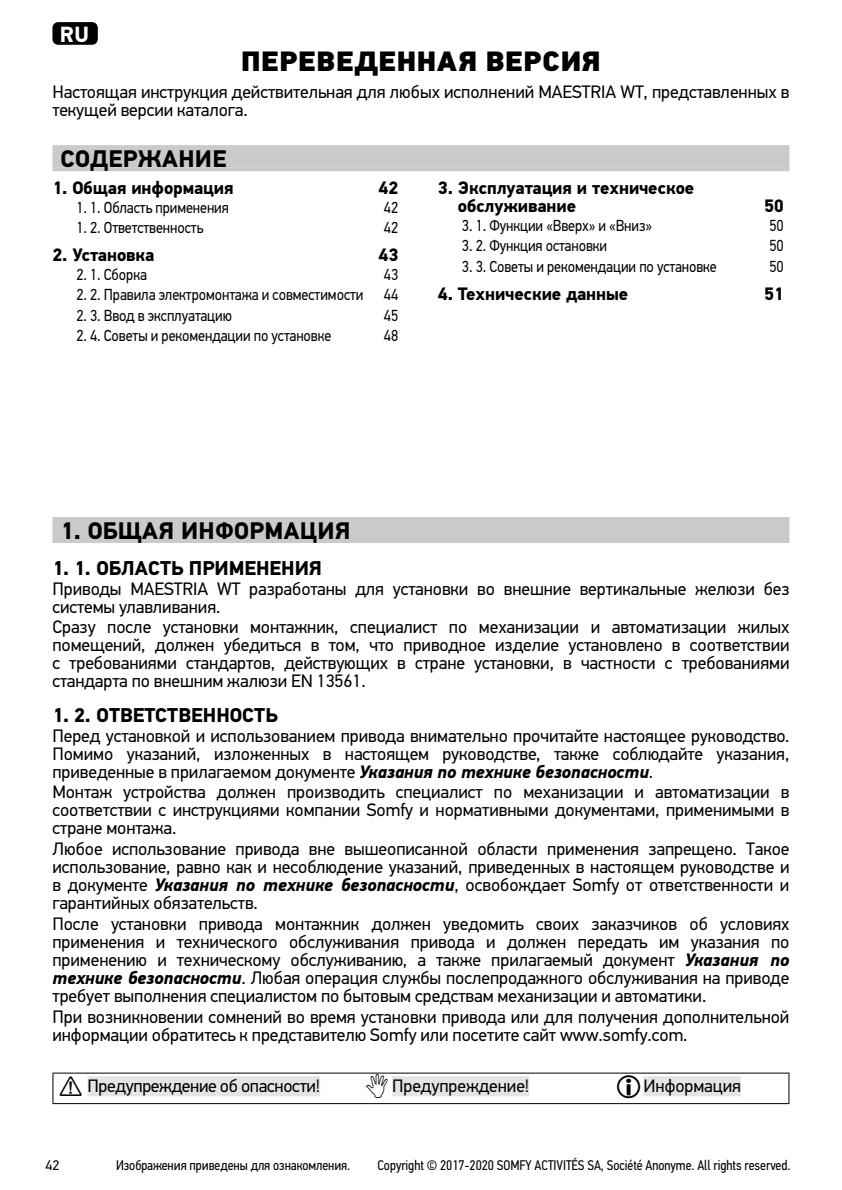
<style>
.page{position:relative;width:842px;height:1190px;background:#fff}
.page>*{position:absolute;margin:0;border:0;box-sizing:border-box;transform-origin:0 0}
.t1{font:900 28px "PF Din Text Pro";letter-spacing:.02em;color:#000}
.t2{font:700 24px "PF Din Text Pro";letter-spacing:.015em;color:#000}
.t3{font:700 22px "PF Din Text Pro";color:#fff}
.t4{font:700 20px "PF Din Text Pro";color:#000}
.t5{font:18px/18px "PF Din Text Pro";letter-spacing:-.005em;color:#000;text-align:justify}
.t6{font:700 18px/18px "PF Din Text Pro";letter-spacing:-.005em;color:#000}
.t7{font:16px "PF Din Text Pro";letter-spacing:-.005em;color:#000;scale:.9 1}
.t8{font:14px "PF Din Text Cond Pro";letter-spacing:-.005em;color:#000}
.t9{font:14px "PF Din Text Pro";color:#000}
.s1{font-weight:700;font-style:italic}
.s2{font-family:"PF Din Text Comp Pro";font-size:28px}
</style>
<div class="page">
<div style="left:52px;top:22px;width:46px;height:23px;background:#000;border-radius:6px"></div>
<div style="left:52px;top:517px;width:737px;height:22px;background:#cacaca"></div>
<hr style="left:52px;top:539px;width:737px;height:4px;background:#cacaca">
<hr style="left:52px;top:1073px;width:274px;height:1px;background:#000">
<svg style="left:52px;top:1074px;width:1px;height:29px"></svg>
<hr style="left:326px;top:1073px;width:463px;height:1px;background:#000">
<svg style="left:788px;top:1074px;width:1px;height:29px"></svg>
<hr style="left:52px;top:1103px;width:737px;height:1px;background:#000">
<div style="left:88px;top:1076px;width:232px;height:20px;background:#e4e4e4"></div>
<div style="left:392px;top:1076px;width:137px;height:20px;background:#e4e4e4"></div>
<div style="left:644px;top:1076px;width:97px;height:20px;background:#e4e4e4"></div>
<div style="left:52px;top:145px;width:737px;height:22px;background:#cacaca"></div>
<hr style="left:52px;top:167px;width:737px;height:4px;background:#cacaca">
<p class="t3" style="left:60px;top:26px;width:31px">RU</p>
<h1 class="t1" style="left:241px;top:45px;width:361px">ПЕРЕВЕДЕННАЯ ВЕРСИЯ</h1>
<p class="t5" style="left:52px;top:84px;width:739px">Настоящая инструкция действительная для любых исполнений MAESTRIA WT, представленных в текущей версии каталога.</p>
<h2 class="t2" style="left:60px;top:150px;width:167px">СОДЕРЖАНИЕ</h2>
<p class="t6" style="left:52px;top:180px;width:183px">1. Общая информация</p>
<p class="t6" style="left:379px;top:180px;width:21px">42</p>
<p class="t7" style="left:76px;top:202px;width:171px">1. 1. Область применения</p>
<p class="t7" style="left:384px;top:202px;width:17px">42</p>
<p class="t7" style="left:76px;top:222px;width:143px">1. 2. Ответственность</p>
<p class="t7" style="left:384px;top:222px;width:17px">42</p>
<p class="t6" style="left:52px;top:247px;width:103px">2. Установка</p>
<p class="t6" style="left:379px;top:247px;width:21px">43</p>
<p class="t7" style="left:76px;top:269px;width:80px">2. 1. Сборка</p>
<p class="t7" style="left:384px;top:269px;width:17px">43</p>
<p class="t7" style="left:76px;top:289px;width:320px">2. 2. Правила электромонтажа и совместимости</p>
<p class="t7" style="left:384px;top:289px;width:17px">44</p>
<p class="t7" style="left:76px;top:309px;width:174px">2. 3. Ввод в эксплуатацию</p>
<p class="t7" style="left:384px;top:309px;width:17px">45</p>
<p class="t7" style="left:76px;top:329px;width:285px">2. 4. Советы и рекомендации по установке</p>
<p class="t7" style="left:384px;top:329px;width:17px">48</p>
<p class="t6" style="left:458px;top:180px;width:238px;text-indent:-20px">3. Эксплуатация и техническое обслуживание</p>
<p class="t6" style="left:764px;top:198px;width:21px">50</p>
<p class="t7" style="left:462px;top:220px;width:213px">3. 1. Функции «Вверх» и «Вниз»</p>
<p class="t7" style="left:769px;top:220px;width:17px">50</p>
<p class="t7" style="left:462px;top:240px;width:163px">3. 2. Функция остановки</p>
<p class="t7" style="left:769px;top:240px;width:17px">50</p>
<p class="t7" style="left:462px;top:260px;width:285px">3. 3. Советы и рекомендации по установке</p>
<p class="t7" style="left:769px;top:260px;width:17px">50</p>
<p class="t6" style="left:438px;top:286px;width:192px">4. Технические данные</p>
<p class="t6" style="left:764px;top:286px;width:21px">51</p>
<h2 class="t2" style="left:60px;top:522px;width:292px">1. ОБЩАЯ ИНФОРМАЦИЯ</h2>
<p class="t4" style="left:52px;top:561px;width:271px">1. 1. ОБЛАСТЬ ПРИМЕНЕНИЯ</p>
<p class="t5" style="left:52px;top:581px;width:739px">Приводы MAESTRIA WT разработаны для установки во внешние вертикальные желюзи без системы улавливания.</p>
<p class="t5" style="left:52px;top:619px;width:739px">Сразу после установки монтажник, специалист по механизации и автоматизации жилых помещений, должен убедиться в том, что приводное изделие установлено в соответствии с требованиями стандартов, действующих в стране установки, в частности с требованиями стандарта по внешним жалюзи EN 13561.</p>
<p class="t4" style="left:52px;top:708px;width:227px">1. 2. ОТВЕТСТВЕННОСТЬ</p>
<p class="t5" style="left:52px;top:728px;width:739px">Перед установкой и использованием привода внимательно прочитайте настоящее руководство.<br>Помимо указаний, изложенных в настоящем руководстве, также соблюдайте указания, приведенные в прилагаемом документе <span class="s1">Указания по технике безопасности</span>.</p>
<p class="t5" style="left:52px;top:784px;width:739px">Монтаж устройства должен производить специалист по механизации и автоматизации в соответствии с инструкциями компании Somfy и нормативными документами, применимыми в стране монтажа.</p>
<p class="t5" style="left:52px;top:841px;width:739px">Любое использование привода вне вышеописанной области применения запрещено. Такое использование, равно как и несоблюдение указаний, приведенных в настоящем руководстве и в документе <span class="s1">Указания по технике безопасности</span>, освобождает Somfy от ответственности и гарантийных обязательств.</p>
<p class="t5" style="left:52px;top:916px;width:739px">После установки привода монтажник должен уведомить своих заказчиков об условиях применения и технического обслуживания привода и должен передать им указания по применению и техническому обслуживанию, а также прилагаемый документ <span class="s1">Указания по технике безопасности</span>. Любая операция службы послепродажного обслуживания на приводе требует выполнения специалистом по бытовым средствам механизации и автоматики.</p>
<p class="t5" style="left:52px;top:1009px;width:739px">При возникновении сомнений во время установки привода или для получения дополнительной информации обратитесь к представителю Somfy или посетите сайт www.somfy.com.</p>
<p class="t5" style="left:59px;top:1078px;width:263px"><span class="s2">-</span> Предупреждение об опасности!</p>
<p class="t5" style="left:392px;top:1078px;width:139px">Предупреждение!</p>
<p class="t5" style="left:644px;top:1078px;width:99px">Информация</p>
<p class="t9" style="left:45px;top:1160px;width:15px">42</p>
<p class="t8" style="left:377px;top:1160px;width:415px">Copyright © 2017-2020 SOMFY ACTIVITÉS SA, Société Anonyme. All rights reserved.</p>
<p class="t8" style="left:116px;top:1160px;width:236px">Изображения приведены для ознакомления.</p>
</div>
